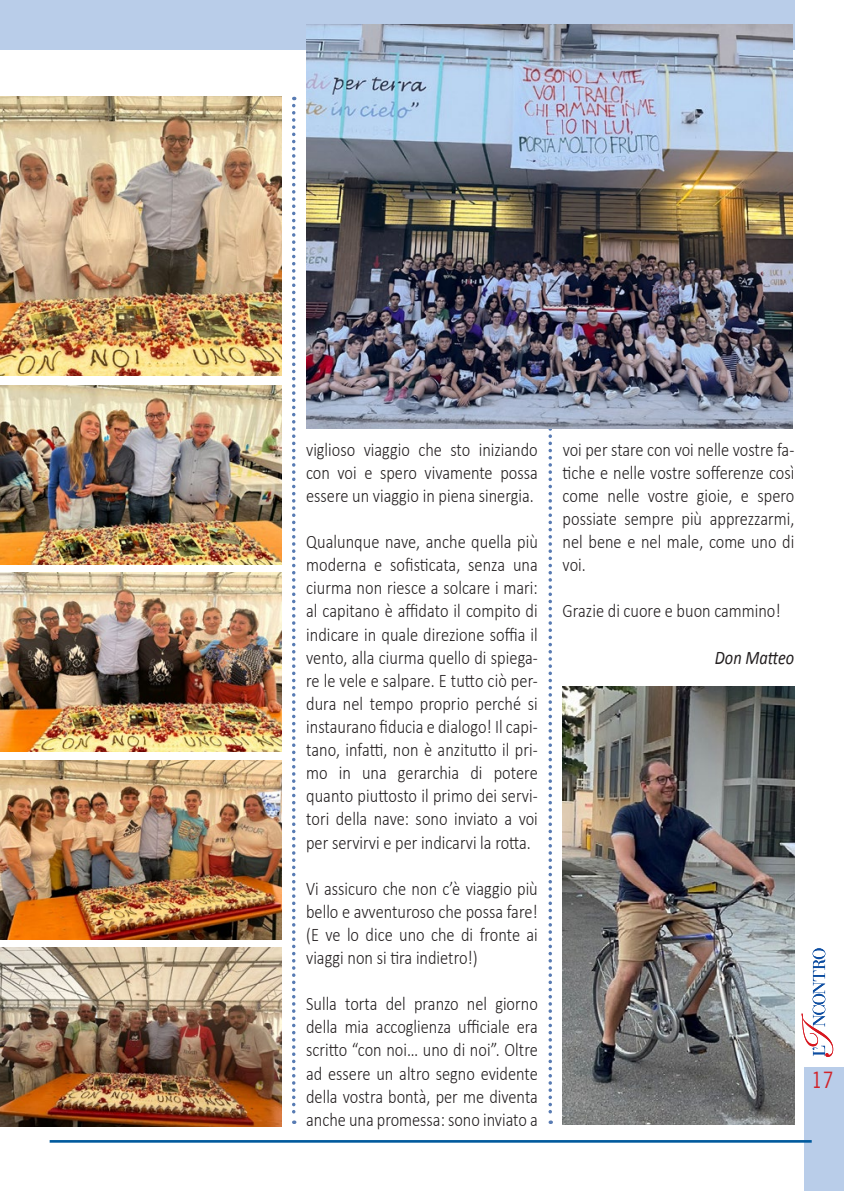
<style>
.page{position:relative;width:844px;height:1191px;background:#fff}
.page>*{position:absolute;margin:0;border:0;box-sizing:border-box;transform-origin:0 0}
.t1{font:21px "News Gothic Std";color:#d1232a;scale:.9 1}
.t2{font:300 19.25px/23.1px "Calibri";color:#231f20;text-align:justify;scale:.85 1}
.t3{font:italic 19.25px "Calibri";color:#231f20;scale:.85 1}
</style>
<div class="page">
<svg style="left:292px;top:97px;width:3px;height:1027px"></svg>
<svg style="left:548px;top:428px;width:4px;height:696px"></svg>
<div style="left:804px;top:1067px;width:39px;height:124px;background:#b9cde9"></div>
<div style="left:0;top:0;width:793px;height:49px;background:#b9cde9"></div>
<svg style="left:801px;top:948px;width:32px;height:109px"></svg>
<hr style="left:50px;top:1140px;width:761px;height:2px;background:#015a9d">
<img style="left:306px;top:25px;width:486px;height:403px">
<img style="left:0;top:573px;width:281px;height:178px">
<img style="left:0;top:760px;width:281px;height:179px">
<img style="left:0;top:97px;width:281px;height:278px">
<img style="left:0;top:947px;width:281px;height:179px">
<img style="left:0;top:385px;width:281px;height:179px">
<img style="left:562px;top:686px;width:232px;height:438px">
<p class="t2" style="left:306px;top:437px;width:274px">viglioso viaggio che sto iniziando con voi e spero vivamente possa essere un viaggio in piena sinergia.</p>
<p class="t2" style="left:306px;top:529px;width:274px">Qualunque nave, anche quella più moderna e sofisticata, senza una ciurma non riesce a solcare i mari: al capitano è affidato il compito di indicare in quale direzione soffia il vento, alla ciurma quello di spiega&shy;re le vele e salpare. E tutto ciò per&shy;dura nel tempo proprio perché si instaurano fiducia e dialogo! Il capi&shy;tano, infatti, non è anzitutto il pri&shy;mo in una gerarchia di potere quanto piuttosto il primo dei servi&shy;tori della nave: sono inviato a voi per servirvi e per indicarvi la rotta.</p>
<p class="t2" style="left:306px;top:876px;width:274px">Vi assicuro che non c’è viaggio più bello e avventuroso che possa fare! (E ve lo dice uno che di fronte ai viaggi non si tira indietro!)</p>
<p class="t2" style="left:306px;top:991px;width:274px">Sulla torta del pranzo nel giorno della mia accoglienza ufficiale era scritto “con noi… uno di noi”. Oltre ad essere un altro segno evidente della vostra bontà, per me diventa anche una promessa: sono inviato a</p>
<p class="t2" style="left:562px;top:437px;width:274px">voi per stare con voi nelle vostre fa&shy;tiche e nelle vostre sofferenze così come nelle vostre gioie, e spero possiate sempre più apprezzarmi, nel bene e nel male, come uno di voi.</p>
<p class="t2" style="left:562px;top:598px;width:258px">Grazie di cuore e buon cammino!</p>
<p class="t3" style="left:714px;top:644px;width:95px">Don Matteo</p>
<p class="t1" style="left:811px;top:1067px;width:26px">17</p>
</div>
